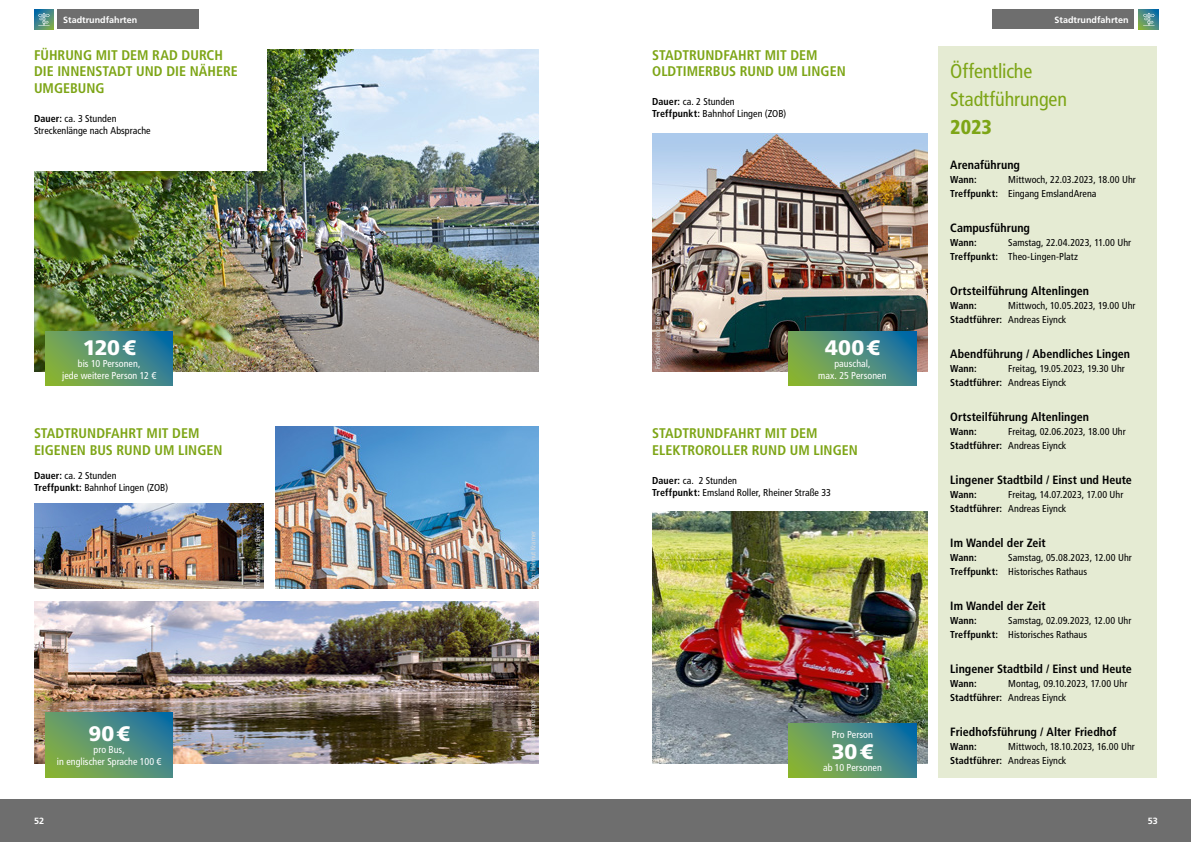
<style>
.page{position:relative;width:1191px;height:842px;background:#fff}
.page>*{position:absolute;margin:0;border:0;box-sizing:border-box;transform-origin:0 0}
.t1{font:900 21px "Frutiger LT Std";color:#fff}
.t2{font:condensed 20px/28px "Frutiger LT Std";letter-spacing:-.005em;color:#7da516}
.t3{font:900 condensed 20px "Frutiger LT Std";color:#7da516}
.t4{font:700 condensed 14px/16.8px "Frutiger LT Std";color:#7da516}
.t5{font:700 condensed 12px "Frutiger LT Std";color:#000}
.t6{font:condensed 10px/14px "Frutiger LT Std";letter-spacing:.005em;color:#000}
.t7{font:condensed 10px/12px "Frutiger LT Std";letter-spacing:.005em;color:#fff;text-align:center}
.t8{font:700 condensed 10px "Frutiger LT Std";letter-spacing:.01em;color:#000}
.t9{font:700 9px "Frutiger LT Std";color:#fff}
.t10{font:condensed 7px "Frutiger LT Std";color:#d7d8da}
.s1{font-weight:700}
</style>
<div class="page">
<div style="left:0;top:799px;width:1191px;height:43px;background:#6e6e6e"></div>
<img style="left:34px;top:50px;width:505px;height:322px">
<img style="left:652px;top:134px;width:275px;height:238px">
<img style="left:34px;top:601px;width:505px;height:163px">
<img style="left:275px;top:426px;width:264px;height:163px">
<img style="left:34px;top:503px;width:229px;height:86px">
<img style="left:652px;top:512px;width:275px;height:252px">
<svg style="left:45px;top:332px;width:128px;height:54px;background:#569372"></svg>
<svg style="left:788px;top:332px;width:128px;height:54px;background:#569372"></svg>
<svg style="left:45px;top:712px;width:128px;height:66px;background:#579373"></svg>
<svg style="left:788px;top:724px;width:128px;height:54px;background:#569372"></svg>
<svg style="left:1139px;top:9px;width:19px;height:20px"></svg>
<svg style="left:34px;top:9px;width:20px;height:20px"></svg>
<div style="left:992px;top:9px;width:142px;height:20px;background:#6e6e6e"></div>
<div style="left:58px;top:9px;width:141px;height:20px;background:#6e6e6e"></div>
<svg style="left:38px;top:13px;width:12px;height:13px"></svg>
<svg style="left:1143px;top:13px;width:11px;height:13px"></svg>
<div style="left:939px;top:46px;width:218px;height:732px;background:#e5ebd3"></div>
<div style="left:24px;top:43px;width:242px;height:128px;background:#fff"></div>
<p class="t9" style="left:63px;top:14px;width:76px">Stadtrundfahrten</p>
<p class="t9" style="left:1054px;top:14px;width:76px">Stadtrundfahrten</p>
<h2 class="t2" style="left:950px;top:57px;width:118px">Öffentliche<br>Stadtführungen</h2>
<h2 class="t3" style="left:950px;top:115px;width:43px">2023</h2>
<p class="t5" style="left:950px;top:157px;width:71px">Arenaführung</p>
<p class="t8" style="left:950px;top:173px;width:28px">Wann:</p>
<h3 class="t4" style="left:34px;top:46px;width:205px">FÜHRUNG MIT DEM RAD DURCH<br>DIE INNENSTADT UND DIE NÄHERE<br>UMGEBUNG</h3>
<p class="t6" style="left:34px;top:113px;width:118px;line-height:12px"><span class="s1">Dauer:</span> ca. 3 Stunden<br>Streckenlänge nach Absprache</p>
<h3 class="t4" style="left:652px;top:46px;width:195px">STADTRUNDFAHRT MIT DEM<br>OLDTIMERBUS RUND UM LINGEN</h3>
<p class="t6" style="left:652px;top:96px;width:136px;line-height:12px"><span class="s1">Dauer:</span> ca. 2 Stunden<br><span class="s1">Treffpunkt:</span> Bahnhof Lingen (ZOB)</p>
<p class="t6" style="left:950px;top:172px;width:187px;text-indent:58px">Mittwoch, 22.03.2023, 18.00 Uhr<br><span class="s1">Treffpunkt:</span> Eingang EmslandArena</p>
<p class="t5" style="left:950px;top:220px;width:81px">Campusführung</p>
<p class="t8" style="left:950px;top:236px;width:28px">Wann:</p>
<p class="t6" style="left:950px;top:235px;width:182px;text-indent:58px">Samstag, 22.04.2023, 11.00 Uhr<br><span class="s1">Treffpunkt:</span> Theo-Lingen-Platz</p>
<p class="t5" style="left:950px;top:283px;width:140px">Ortsteilführung Altenlingen</p>
<p class="t8" style="left:950px;top:299px;width:28px">Wann:</p>
<p class="t6" style="left:950px;top:298px;width:187px;text-indent:58px">Mittwoch, 10.05.2023, 19.00 Uhr<br><span class="s1">Stadtführer:</span> Andreas Eiynck</p>
<p class="t5" style="left:950px;top:346px;width:181px">Abendführung / Abendliches Lingen</p>
<p class="t8" style="left:950px;top:362px;width:28px">Wann:</p>
<p class="t10" style="left:654px;top:369px;width:63px;rotate:-90deg">Foto: Karl-Heinz Berger</p>
<h1 class="t1" style="left:83px;top:334px;width:54px">120€</h1>
<p class="t7" style="left:62px;top:357px;width:95px">bis 10 Personen,<br>jede weitere Person 12 €</p>
<h1 class="t1" style="left:825px;top:334px;width:56px">400€</h1>
<p class="t7" style="left:818px;top:357px;width:70px">pauschal,<br>max. 25 Personen</p>
<p class="t6" style="left:950px;top:361px;width:176px;text-indent:58px">Freitag, 19.05.2023, 19.30 Uhr<br><span class="s1">Stadtführer:</span> Andreas Eiynck</p>
<p class="t5" style="left:950px;top:409px;width:140px">Ortsteilführung Altenlingen</p>
<p class="t8" style="left:950px;top:425px;width:28px">Wann:</p>
<p class="t6" style="left:950px;top:424px;width:177px;text-indent:58px">Freitag, 02.06.2023, 18.00 Uhr<br><span class="s1">Stadtführer:</span> Andreas Eiynck</p>
<p class="t5" style="left:950px;top:472px;width:183px">Lingener Stadtbild / Einst und Heute</p>
<p class="t8" style="left:950px;top:488px;width:28px">Wann:</p>
<h3 class="t4" style="left:34px;top:425px;width:190px">STADTRUNDFAHRT MIT DEM<br>EIGENEN BUS RUND UM LINGEN</h3>
<p class="t6" style="left:34px;top:469px;width:136px;line-height:12px"><span class="s1">Dauer:</span> ca. 2 Stunden<br><span class="s1">Treffpunkt:</span> Bahnhof Lingen (ZOB)</p>
<h3 class="t4" style="left:652px;top:425px;width:207px">STADTRUNDFAHRT MIT DEM<br>ELEKTROROLLER RUND UM LINGEN</h3>
<p class="t6" style="left:652px;top:474px;width:180px;line-height:12px"><span class="s1">Dauer:</span> ca. 2 Stunden<br><span class="s1">Treffpunkt:</span> Emsland Roller, Rheiner Straße 33</p>
<p class="t6" style="left:950px;top:487px;width:174px;text-indent:58px">Freitag, 14.07.2023, 17.00 Uhr<br><span class="s1">Stadtführer:</span> Andreas Eiynck</p>
<p class="t5" style="left:950px;top:535px;width:97px">Im Wandel der Zeit</p>
<p class="t8" style="left:950px;top:551px;width:28px">Wann:</p>
<p class="t10" style="left:254px;top:586px;width:63px;rotate:-90deg">Foto: Karl-Heinz Berger</p>
<p class="t10" style="left:529px;top:586px;width:56px;rotate:-90deg">Foto: Helmut Kramer</p>
<p class="t6" style="left:950px;top:550px;width:183px;text-indent:58px">Samstag, 05.08.2023, 12.00 Uhr<br><span class="s1">Treffpunkt:</span> Historisches Rathaus</p>
<p class="t5" style="left:950px;top:598px;width:97px">Im Wandel der Zeit</p>
<p class="t8" style="left:950px;top:614px;width:28px">Wann:</p>
<p class="t6" style="left:950px;top:613px;width:183px;text-indent:58px">Samstag, 02.09.2023, 12.00 Uhr<br><span class="s1">Treffpunkt:</span> Historisches Rathaus</p>
<p class="t5" style="left:950px;top:661px;width:183px">Lingener Stadtbild / Einst und Heute</p>
<p class="t8" style="left:950px;top:677px;width:28px">Wann:</p>
<p class="t6" style="left:950px;top:676px;width:179px;text-indent:58px">Montag, 09.10.2023, 17.00 Uhr<br><span class="s1">Stadtführer:</span> Andreas Eiynck</p>
<p class="t5" style="left:950px;top:724px;width:168px">Friedhofsführung / Alter Friedhof</p>
<p class="t8" style="left:950px;top:740px;width:28px">Wann:</p>
<p class="t10" style="left:528px;top:761px;width:63px;rotate:-90deg">Foto: Karl-Heinz Berger</p>
<p class="t10" style="left:654px;top:760px;width:56px;rotate:-90deg">Foto: Emsland-Roller</p>
<h1 class="t1" style="left:88px;top:721px;width:43px">90€</h1>
<p class="t7" style="left:57px;top:743px;width:106px">pro Bus,<br>in englischer Sprache 100 €</p>
<p class="t7" style="left:832px;top:728px;width:43px">Pro Person</p>
<h1 class="t1" style="left:832px;top:739px;width:43px">30€</h1>
<p class="t7" style="left:823px;top:761px;width:60px">ab 10 Personen</p>
<p class="t6" style="left:950px;top:739px;width:186px;text-indent:58px">Mittwoch, 18.10.2023, 16.00 Uhr<br><span class="s1">Stadtführer:</span> Andreas Eiynck</p>
<p class="t9" style="left:34px;top:815px;width:12px">52</p>
<p class="t9" style="left:1147px;top:815px;width:12px">53</p>
</div>
